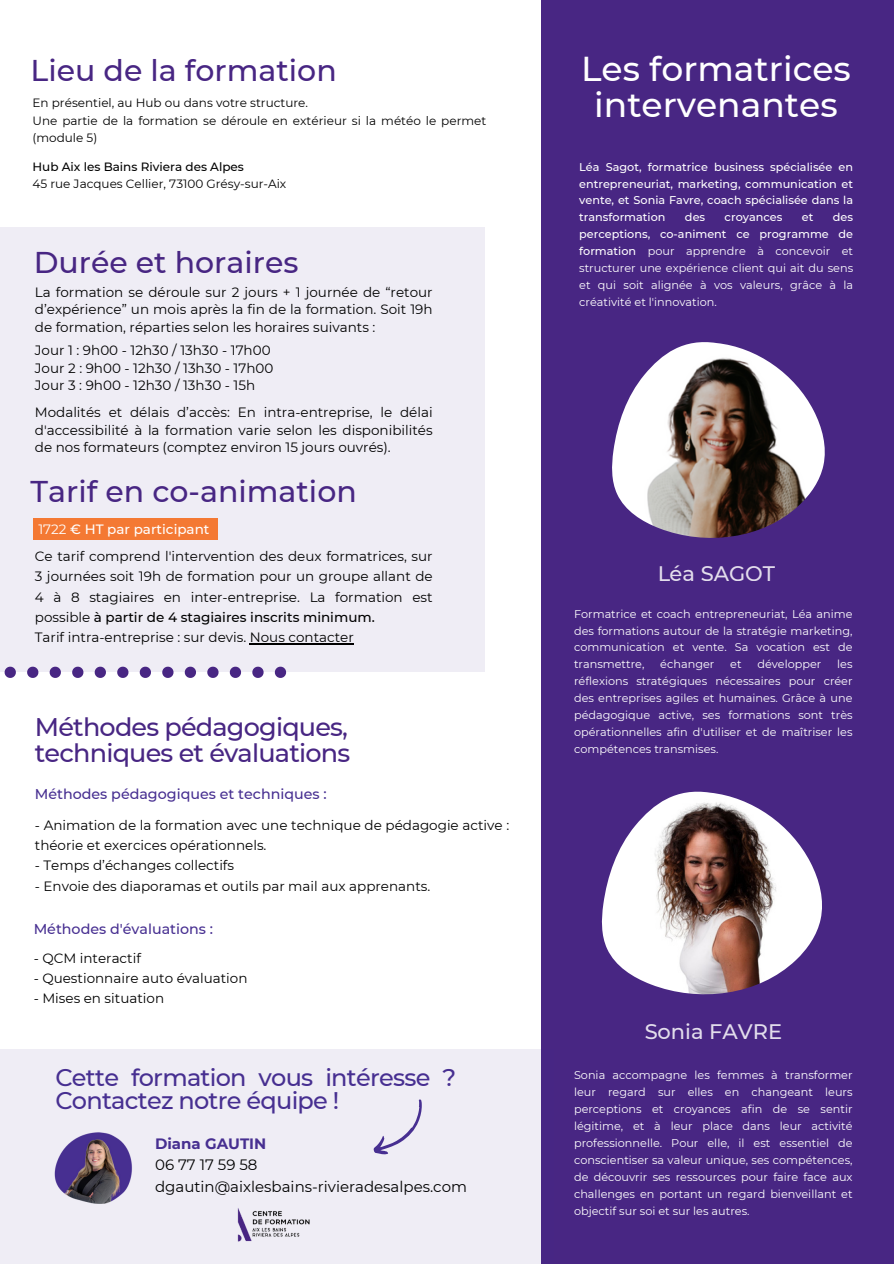
<style>
.page{position:relative;width:894px;height:1264px;background:#fff}
.page>*{position:absolute;margin:0;border:0;box-sizing:border-box;transform-origin:0 0}
.t1{font:500 34.5px/36px "Montserrat";color:#fff;text-align:center}
.t2{font:500 30px "Montserrat";color:#482683}
.t3{font:500 25.5px "Montserrat";letter-spacing:-.03em;color:#482683}
.t4{font:500 24px/23.7px "Montserrat";letter-spacing:-.03em;color:#472f91}
.t5{font:500 21px "Montserrat";color:#fff}
.t6{font:15px/21.3px "Montserrat";color:#000}
.t7{font:500 14.25px "Montserrat";color:#472f91}
.t8{font:13.5px/17.5px "Montserrat";color:#000}
.t9{font:500 13.5px "Montserrat";color:#fff}
.t10{font:12px/17.5px "Montserrat";color:#000}
.t11{font:500 12px "Montserrat";color:#000}
.t12{font:11.25px/16.8px "Montserrat";color:#fff;text-align:justify}
.t13{font:500 11.25px/16.8px "Montserrat";color:#fff;text-align:justify}
.s1{font-weight:400}
.s2{font-weight:500}
.s3{font-weight:700;color:#472f91}
</style>
<div class="page">
<div style="left:541px;top:0;width:352px;height:1263px;background:#482683"></div>
<div style="left:0;top:227px;width:484px;height:445px;background:#efedf5"></div>
<svg style="left:4px;top:666px;width:282px;height:12px"></svg>
<div style="left:34px;top:518px;width:184px;height:22px;background:#f47933"></div>
<hr style="left:250px;top:643px;width:104px;height:1px;background:#000">
<img style="left:612px;top:342px;width:212px;height:196px">
<img style="left:601px;top:791px;width:220px;height:203px">
<div style="left:0;top:1049px;width:553px;height:214px;background:#efedf5"></div>
<svg style="left:373px;top:1099px;width:49px;height:56px"></svg>
<img style="left:237px;top:1208px;width:73px;height:34px">
<img style="left:54px;top:1132px;width:78px;height:72px">
<p class="t2" style="left:31px;top:52px;width:307px">Lieu de la formation</p>
<p class="t10" style="left:32px;top:94px;width:277px">En présentiel, au Hub ou dans votre structure.</p>
<p class="t10" style="left:32px;top:111px;width:455px">Une partie de la formation se déroule en extérieur si la météo le permet (module 5)</p>
<p class="t11" style="left:32px;top:159px;width:213px">Hub Aix les Bains Riviera des Alpes</p>
<p class="t10" style="left:32px;top:175px;width:255px">45 rue Jacques Cellier, 73100 Grésy-sur-Aix</p>
<h2 class="t2" style="left:34px;top:244px;width:266px">Durée et horaires</h2>
<h6 class="t8" style="left:35px;top:283px;width:399px;text-align:justify">La formation se déroule sur 2 jours + 1 journée de “retour d’expérience” un mois après la fin de la formation. Soit 19h de formation, réparties selon les horaires suivants :</h6>
<h6 class="t8" style="left:35px;top:341px;width:240px">Jour 1 : 9h00 - 12h30 / 13h30 - 17h00<br>Jour 2 : 9h00 - 12h30 / 13h30 - 17h00<br>Jour 3 : 9h00 - 12h30 / 13h30 - 15h</h6>
<h6 class="t8" style="left:35px;top:404px;width:399px;text-align:justify">Modalités et délais d’accès: En intra-entreprise, le délai d'accessibilité à la formation varie selon les disponibilités de nos formateurs (comptez environ 15 jours ouvrés).</h6>
<p class="t2" style="left:31px;top:472px;width:327px">Tarif en co-animation</p>
<h6 class="t9" style="left:38px;top:521px;width:172px"><span class="s1">1722</span> € HT par participant</h6>
<h6 class="t8" style="left:35px;top:546px;width:399px;line-height:20.2px">Ce tarif comprend l'intervention des deux formatrices, sur 3 journées soit 19h de formation pour un groupe allant de 4 à 8 stagiaires en inter-entreprise. La formation est possible <span class="s2">à partir de 4 stagiaires inscrits minimum.<br></span>Tarif intra-entreprise : sur devis. Nous contacter</h6>
<p class="t3" style="left:35px;top:711px;width:314px">Méthodes pédagogiques,</p>
<p class="t3" style="left:35px;top:737px;width:317px">techniques et évaluations</p>
<p class="t7" style="left:35px;top:785px;width:293px">Méthodes pédagogiques et techniques :</p>
<p class="t8" style="left:35px;top:814px;width:475px;line-height:20.2px">- Animation de la formation avec une technique de pédagogie active : théorie et exercices opérationnels.</p>
<p class="t8" style="left:35px;top:856px;width:201px">- Temps d’échanges collectifs</p>
<p class="t8" style="left:35px;top:876px;width:397px">- Envoie des diaporamas et outils par mail aux apprenants.</p>
<p class="t7" style="left:34px;top:920px;width:181px">Méthodes d'évaluations :</p>
<p class="t8" style="left:34px;top:949px;width:109px">- QCM interactif</p>
<p class="t8" style="left:34px;top:969px;width:215px">- Questionnaire auto évaluation</p>
<p class="t8" style="left:34px;top:989px;width:132px">- Mises en situation</p>
<p class="t4" style="left:55px;top:1065px;width:402px">Cette formation vous intéresse ?<br>Contactez notre équipe !</p>
<h5 class="t6" style="left:155px;top:1132px;width:313px"><span class="s3">Diana GAUTIN<br></span>06 77 17 59 58 dgautin@aixlesbains‑rivieradesalpes.com</h5>
<p class="t1" style="left:581px;top:51px;width:271px">Les formatrices intervenantes</p>
<p class="t13" style="left:579px;top:158px;width:275px">Léa Sagot, formatrice business spécialisée en entrepreneuriat, marketing, communication et vente, et Sonia Favre, coach spécialisée dans la transformation</p>
<p class="t12" style="left:579px;top:209px;width:275px;text-indent:254px"><span class="s2">des perceptions, co-animent ce programme de formation</span> pour apprendre à concevoir et structurer une expérience client qui ait du sens et qui soit alignée à vos valeurs, grâce à la créativité et l'innovation.</p>
<p class="t13" style="left:684px;top:209px;width:22px">des</p>
<p class="t13" style="left:724px;top:209px;width:59px">croyances</p>
<p class="t13" style="left:801px;top:209px;width:13px">et</p>
<h3 class="t5" style="left:657px;top:560px;width:120px">Léa SAGOT</h3>
<h3 class="t12" style="left:574px;top:605px;width:280px">Formatrice et coach entrepreneuriat, Léa anime des formations autour de la stratégie marketing, communication et vente. Sa vocation est de transmettre,</h3>
<h3 class="t12" style="left:574px;top:656px;width:280px;text-indent:263px">les réflexions stratégiques nécessaires pour créer des entreprises agiles et humaines. Grâce à une pédagogique active, ses formations sont très opérationnelles afin d'utiliser et de maîtriser les compétences transmises.</h3>
<h3 class="t12" style="left:660px;top:656px;width:56px">échanger</h3>
<h3 class="t12" style="left:730px;top:656px;width:13px">et</h3>
<h3 class="t12" style="left:757px;top:656px;width:65px">développer</h3>
<h3 class="t5" style="left:644px;top:1018px;width:139px">Sonia FAVRE</h3>
<p class="t12" style="left:574px;top:1067px;width:280px">Sonia accompagne les femmes à transformer leur regard sur elles en changeant leurs perceptions et croyances afin de se sentir légitime, et à leur place dans leur activité professionnelle. Pour elle, il est essentiel de conscientiser sa valeur unique, ses compétences, de découvrir ses ressources pour faire face aux challenges en portant un regard bienveillant et objectif sur soi et sur les autres.</p>
</div>
